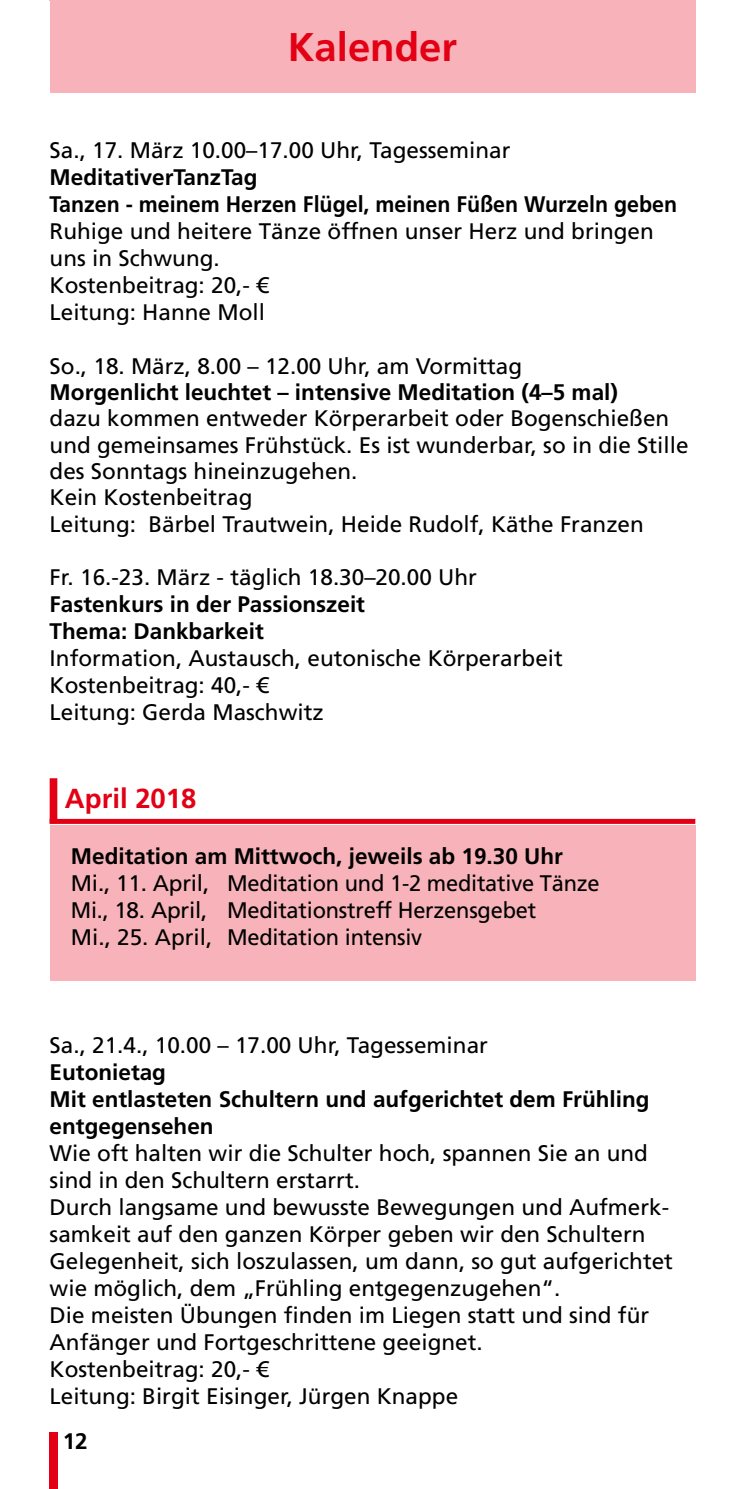
<style>
.page{position:relative;width:745px;height:1489px;background:#fff}
.page>*{position:absolute;margin:0;border:0;box-sizing:border-box;transform-origin:0 0}
.t1{font:700 40px "Frutiger LT";color:#e30015}
.t2{font:700 27.5px "Frutiger LT";color:#e30015}
.t3{font:22.5px/27px "Frutiger LT";color:#000}
.t4{font:700 22.5px/27px "Frutiger LT";color:#000}
</style>
<div class="page">
<div style="left:50px;top:0;width:644px;height:92px;background:#f7b3b9"></div>
<div style="left:50px;top:1431px;width:8px;height:57px;background:#e30015"></div>
<div style="left:50px;top:824px;width:644px;height:156px;background:#f7b3b9"></div>
<div style="left:50px;top:818px;width:644px;height:5px;background:#e30015"></div>
<div style="left:50px;top:778px;width:7px;height:45px;background:#e30015"></div>
<h1 class="t1" style="left:288px;top:24px;width:170px">Kalender</h1>
<p class="t3" style="left:50px;top:137px;width:462px">Sa., 17. März 10.00–17.00 Uhr, Tagesseminar</p>
<p class="t4" style="left:50px;top:164px;width:628px">MeditativerTanzTag<br>Tanzen - meinem Herzen Flügel, meinen Füßen Wurzeln geben</p>
<p class="t3" style="left:50px;top:218px;width:605px">Ruhige und heitere Tänze öffnen unser Herz und bringen uns in Schwung.<br>Kostenbeitrag: 20,- €<br>Leitung: Hanne Moll</p>
<p class="t3" style="left:50px;top:353px;width:474px">So., 18. März, 8.00 – 12.00 Uhr, am Vormittag</p>
<p class="t4" style="left:50px;top:379px;width:569px">Morgenlicht leuchtet – intensive Meditation (4–5 mal)</p>
<p class="t3" style="left:50px;top:405px;width:640px;line-height:26.2px">dazu kommen entweder Körperarbeit oder Bogenschießen und gemeinsames Frühstück. Es ist wunderbar, so in die Stille des Sonntags hineinzugehen.<br>Kein Kostenbeitrag<br>Leitung: Bärbel Trautwein, Heide Rudolf, Käthe Franzen</p>
<p class="t3" style="left:50px;top:563px;width:428px">Fr. 16.-23. März - täglich 18.30–20.00 Uhr</p>
<p class="t4" style="left:50px;top:590px;width:317px">Fastenkurs in der Passionszeit<br>Thema: Dankbarkeit</p>
<p class="t3" style="left:50px;top:644px;width:514px">Information, Austausch, eutonische Körperarbeit<br>Kostenbeitrag: 40,- €<br>Leitung: Gerda Maschwitz</p>
<p class="t2" style="left:65px;top:782px;width:133px">April 2018</p>
<p class="t4" style="left:71px;top:842px;width:493px">Meditation am Mittwoch, jeweils ab 19.30 Uhr</p>
<p class="t3" style="left:71px;top:869px;width:530px">Mi., 11. April, Meditation und 1-2 meditative Tänze<br>Mi., 18. April, Meditationstreff Herzensgebet<br>Mi., 25. April, Meditation intensiv</p>
<p class="t3" style="left:50px;top:1031px;width:439px">Sa., 21.4., 10.00 – 17.00 Uhr, Tagesseminar</p>
<p class="t4" style="left:50px;top:1058px;width:601px">Eutonietag<br>Mit entlasteten Schultern und aufgerichtet dem Frühling entgegensehen</p>
<p class="t3" style="left:50px;top:1139px;width:624px">Wie oft halten wir die Schulter hoch, spannen Sie an und sind in den Schultern erstarrt.<br>Durch langsame und bewusste Bewegungen und Aufmerk&shy;samkeit auf den ganzen Körper geben wir den Schultern Gelegenheit, sich loszulassen, um dann, so gut aufgerichtet wie möglich, dem „Frühling entgegenzugehen“.<br>Die meisten Übungen finden im Liegen statt und sind für Anfänger und Fortgeschrittene geeignet.<br>Kostenbeitrag: 20,- €<br>Leitung: Birgit Eisinger, Jürgen Knappe</p>
<p class="t4" style="left:63px;top:1427px;width:27px">12</p>
</div>
